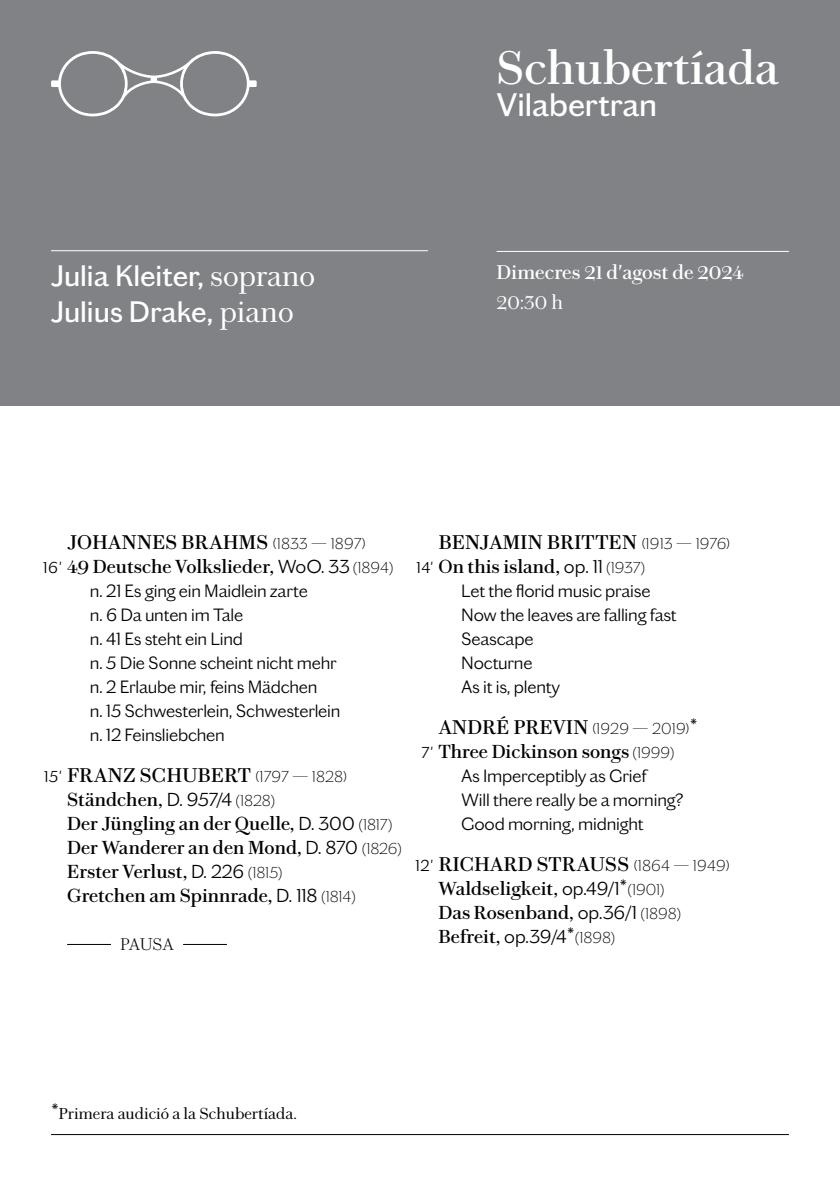
<style>
.page{position:relative;width:840px;height:1191px;background:#fff}
.page>*{position:absolute;margin:0;border:0;box-sizing:border-box;transform-origin:0 0}
.t1{font:47.2px "Chiswick Text";letter-spacing:-.005em;color:#fff}
.t2{font:33px "Chiswick Grotesque";color:#fff}
.t3{font:30px/36px "Chiswick Grotesque";color:#fff}
.t4{font:20px "Chiswick Text";letter-spacing:.02em;color:#000}
.t5{font:20px "Chiswick Text";color:#fff}
.t6{font:300 20px "Chiswick Text";color:#fff}
.t7{font:19px/24px "Chiswick Text";color:#000}
.t8{font:300 18px/24px "Chiswick Grotesque";letter-spacing:-.01em;color:#000}
.t9{font:200 17px "Chiswick Text";letter-spacing:-.01em;color:#000}
.t10{font:300 16px "Chiswick Text";color:#000}
.t11{font:300 16px "Chiswick Grotesque";letter-spacing:.04em;color:#000}
.s1{font-family:"Chiswick Text";font-weight:300}
.s2{font-family:"Chiswick Grotesque";font-weight:200;font-size:16px}
.s3{font-family:"Chiswick Grotesque";font-weight:300}
.s4{font-family:"Chiswick Grotesque";font-weight:300;font-size:22px}
.s5{font-family:"Chiswick Grotesque";font-size:22px}
</style>
<div class="page">
<div style="left:0;top:0;width:839px;height:405px;background:#808285"></div>
<hr style="left:51px;top:250px;width:376px;height:1px;background:#fff">
<hr style="left:496px;top:251px;width:292px;height:1px;background:#fff">
<svg style="left:51px;top:51px;width:205px;height:65px"></svg>
<hr style="left:67px;top:944px;width:44px;height:1px;background:#000">
<hr style="left:183px;top:944px;width:44px;height:1px;background:#000">
<hr style="left:51px;top:1134px;width:737px;height:1px;background:#000">
<h3 class="t3" style="left:51px;top:255px;width:265px">Julia Kleiter, <span class="s1">soprano<br></span>Julius Drake, <span class="s1">piano</span></h3>
<h1 class="t1" style="left:496px;top:33px;width:284px">Schubertíada</h1>
<h2 class="t2" style="left:496px;top:80px;width:162px">Vilabertran</h2>
<p class="t5" style="left:496px;top:257px;width:248px">Dimecres 21 d'agost de 2024</p>
<p class="t6" style="left:496px;top:288px;width:68px">20:30 h</p>
<p class="t4" style="left:67px;top:527px;width:300px">JOHANNES BRAHMS <span class="s2">(1833 — 1897)</span></p>
<p class="t7" style="left:67px;top:554px;width:328px">49 Deutsche Volkslieder, <span class="s3">WoO. 33</span> <span class="s2">(1894)</span></p>
<p class="t8" style="left:90px;top:577px;width:252px">n. 21 Es ging ein Maidlein zarte<br>n. 6 Da unten im Tale<br>n. 41 Es steht ein Lind<br>n. 5 Die Sonne scheint nicht mehr n. 2 Erlaube mir, feins Mädchen<br>n. 15 Schwesterlein, Schwesterlein n. 12 Feinsliebchen</p>
<p class="t4" style="left:67px;top:760px;width:281px">FRANZ SCHUBERT <span class="s2">(1797 — 1828)</span></p>
<p class="t7" style="left:67px;top:787px;width:336px">Ständchen, <span class="s3">D. 957/4</span> <span class="s2">(1828)<br></span>Der Jüngling an der Quelle, <span class="s3">D. 300</span> <span class="s2">(1817)<br></span>Der Wanderer an den Mond, <span class="s3">D. 870</span> <span class="s2">(1826)<br></span>Erster Verlust, <span class="s3">D. 226</span> <span class="s2">(1815)<br></span>Gretchen am Spinnrade, <span class="s3">D. 118</span> <span class="s2">(1814)</span></p>
<p class="t9" style="left:120px;top:932px;width:55px">PAUSA</p>
<p class="t11" style="left:43px;top:555px;width:20px">16'</p>
<p class="t11" style="left:44px;top:764px;width:19px">15'</p>
<p class="t4" style="left:438px;top:527px;width:293px">BENJAMIN BRITTEN <span class="s2">(1913 — 1976)</span></p>
<p class="t7" style="left:438px;top:554px;width:208px">On this island, <span class="s3">op. 11</span> <span class="s2">(1937)</span></p>
<p class="t8" style="left:461px;top:577px;width:217px">Let the florid music praise<br>Now the leaves are falling fast<br>Seascape<br>Nocturne<br>As it is, plenty</p>
<p class="t4" style="left:438px;top:712px;width:260px">ANDRÉ PREVIN <span class="s2">(1929 — 2019)</span><span class="s4">*</span></p>
<p class="t7" style="left:438px;top:739px;width:237px">Three Dickinson songs <span class="s2">(1999)</span></p>
<p class="t8" style="left:461px;top:762px;width:224px">As Imperceptibly as Grief<br>Will there really be a morning?<br>Good morning, midnight</p>
<p class="t4" style="left:438px;top:849px;width:293px">RICHARD STRAUSS <span class="s2">(1864 — 1949)</span></p>
<p class="t7" style="left:438px;top:876px;width:244px">Waldseligkeit, <span class="s3">op.49/1</span><span class="s4">*</span><span class="s2">(1901)<br></span>Das Rosenband, <span class="s3">op.36/1</span> <span class="s2">(1898)<br></span>Befreit, <span class="s3">op.39/4</span><span class="s4">*</span><span class="s2">(1898)</span></p>
<p class="t11" style="left:416px;top:555px;width:18px">14'</p>
<p class="t11" style="left:421px;top:740px;width:13px">7'</p>
<p class="t11" style="left:415px;top:853px;width:19px">12'</p>
<p class="t10" style="left:51px;top:1101px;width:247px"><span class="s5">*</span>Primera audició a la Schubertíada.</p>
</div>
